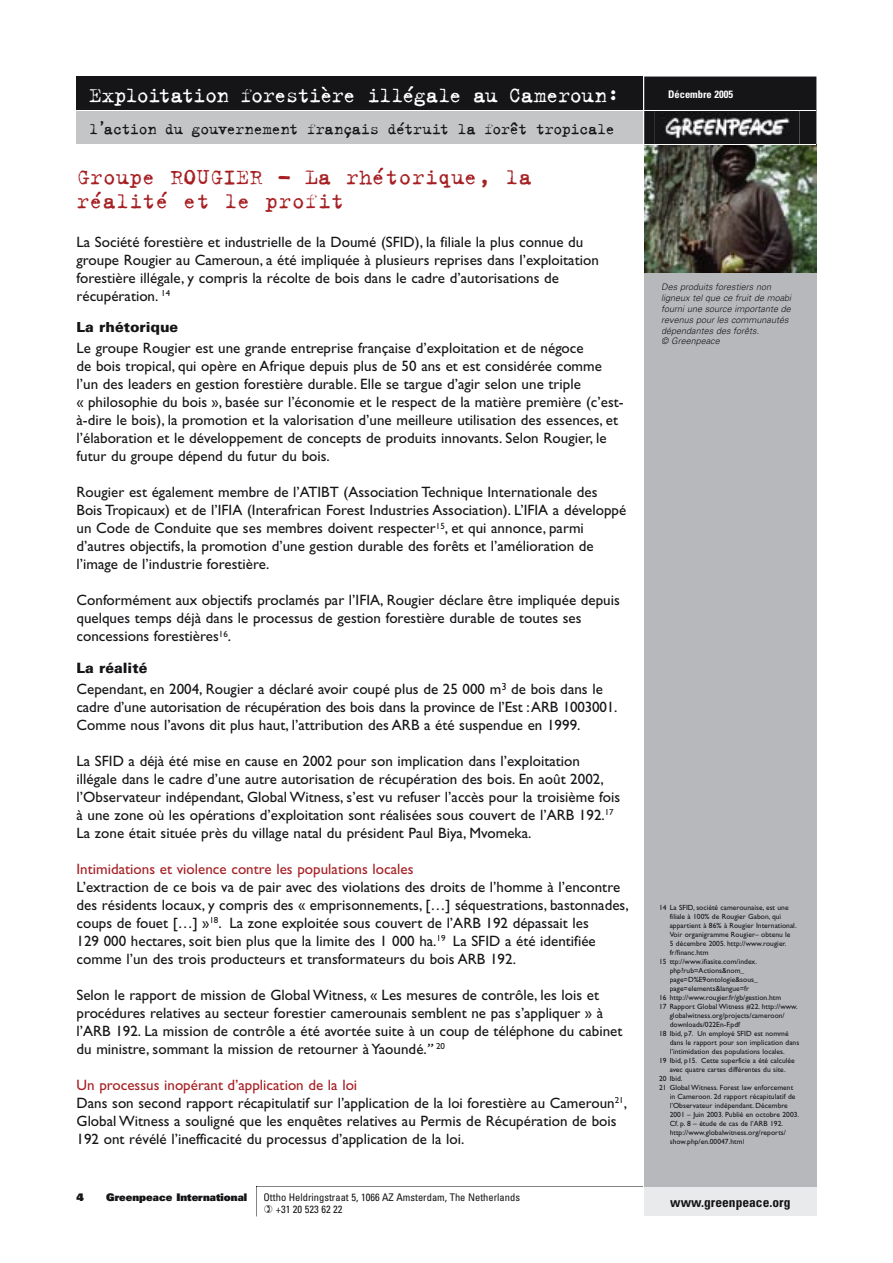
<style>
.page{position:relative;width:893px;height:1263px;background:#fff}
.page>*{position:absolute;margin:0;border:0;box-sizing:border-box;transform-origin:0 0}
.t1{font:24px/24px "Trixie Text";color:#a61f23}
.t2{font:23.25px "Trixie Text";letter-spacing:-.05em;color:#fff}
.t3{font:17.25px "Trixie Text";letter-spacing:-.04em;color:#151518}
.t4{font:15px/18px "Gill Sans";color:#151518}
.t5{font:15px "Gill Sans";color:#a61f23}
.t6{font:900 14.25px "Univers";color:#151518}
.t7{font:700 condensed 13.5px "Univers";color:#151518}
.t8{font:condensed 10.5px/12.5px "Univers";color:#151518}
.t9{font:900 10.5px "Univers";color:#151518}
.t10{font:700 condensed 10.5px "Univers";color:#fff}
.t11{font:italic 300 9px/10.8px "Univers";color:#151518}
.t12{font:7.5px "Gill Sans";letter-spacing:.005em;color:#151518}
.s1{font-style:italic}
.s2{color:#a61f23}
</style>
<div class="page">
<div style="left:644px;top:145px;width:172px;height:1041px;background:#b6b8bb"></div>
<img style="left:644px;top:146px;width:172px;height:126px">
<div style="left:77px;top:111px;width:567px;height:34px;background:#c3c5c7"></div>
<div style="left:77px;top:77px;width:567px;height:34px;background:#151518"></div>
<div style="left:644px;top:77px;width:172px;height:67px;background:#151518"></div>
<img style="left:661px;top:112px;width:132px;height:31px">
<hr style="left:77px;top:145px;width:739px;height:1px;background:#fff">
<hr style="left:77px;top:111px;width:739px;height:1px;background:#fff">
<hr style="left:643px;top:77px;width:1px;height:1141px;background:#fff">
<svg style="left:256px;top:1186px;width:560px;height:30px"></svg>
<h2 class="t2" style="left:89px;top:81px;width:531px">Exploitation forestière illégale au Cameroun:</h2>
<p class="t10" style="left:668px;top:88px;width:66px">Décembre 2005</p>
<p class="t3" style="left:89px;top:119px;width:527px">l’action du gouvernement français détruit la forêt tropicale</p>
<h1 class="t1" style="left:77px;top:165px;width:457px">Groupe ROUGIER – La rhétorique, la réalité et le profit</h1>
<p class="t4" style="left:77px;top:233px;width:524px">La Société forestière et industrielle de la Doumé (SFID), la filiale la plus connue du groupe Rougier au Cameroun, a été impliquée à plusieurs reprises dans l’exploitation forestière illégale, y compris la récolte de bois dans le cadre d’autorisations de récupération. <sup>14</sup></p>
<p class="t6" style="left:77px;top:318px;width:103px">La rhétorique</p>
<p class="t4" style="left:77px;top:339px;width:549px">Le groupe Rougier est une grande entreprise française d’exploitation et de négoce<br>de bois tropical, qui opère en Afrique depuis plus de 50 ans et est considérée comme l’un des leaders en gestion forestière durable. Elle se targue d’agir selon une triple<br>« philosophie du bois », basée sur l’économie et le respect de la matière première (c’est&shy;à-dire le bois), la promotion et la valorisation d’une meilleure utilisation des essences, et l’élaboration et le développement de concepts de produits innovants. Selon Rougier, le futur du groupe dépend du futur du bois.</p>
<p class="t4" style="left:77px;top:483px;width:551px">Rougier est également membre de l’ATIBT (Association Technique Internationale des Bois Tropicaux) et de l’IFIA (Interafrican Forest Industries Association). L’IFIA a développé un Code de Conduite que ses membres doivent respecter<sup>15</sup>, et qui annonce, parmi d’autres objectifs, la promotion d’une gestion durable des forêts et l’amélioration de l’image de l’industrie forestière.</p>
<p class="t4" style="left:77px;top:591px;width:545px">Conformément aux objectifs proclamés par l’IFIA, Rougier déclare être impliquée depuis quelques temps déjà dans le processus de gestion forestière durable de toutes ses concessions forestières<sup>16</sup>.</p>
<p class="t6" style="left:77px;top:659px;width:72px">La réalité</p>
<p class="t4" style="left:77px;top:680px;width:542px">Cependant, en 2004, Rougier a déclaré avoir coupé plus de 25 000 m<sup>3</sup> de bois dans le cadre d’une autorisation de récupération des bois dans la province de l’Est : ARB 1003001.<br>Comme nous l’avons dit plus haut, l’attribution des ARB a été suspendue en 1999.</p>
<p class="t4" style="left:77px;top:752px;width:545px">La SFID a déjà été mise en cause en 2002 pour son implication dans l’exploitation illégale dans le cadre d’une autre autorisation de récupération des bois. En août 2002, l’Observateur indépendant, Global Witness, s’est vu refuser l’accès pour la troisième fois à une zone où les opérations d’exploitation sont réalisées sous couvert de l’ARB 192.<sup>17<br></sup>La zone était située près du village natal du président Paul Biya, Mvomeka.</p>
<p class="t5" style="left:77px;top:860px;width:339px">Intimidations et violence contre les populations locales</p>
<p class="t4" style="left:77px;top:878px;width:554px">L’extraction de ce bois va de pair avec des violations des droits de l’homme à l’encontre des résidents locaux, y compris des « emprisonnements, […] séquestrations, bastonnades, coups de fouet […] »<sup>18</sup>. La zone exploitée sous couvert de l’ARB 192 dépassait les<br>129 000 hectares, soit bien plus que la limite des 1 000 ha.<sup>19</sup> La SFID a été identifiée comme l’un des trois producteurs et transformateurs du bois ARB 192.</p>
<p class="t4" style="left:77px;top:986px;width:547px">Selon le rapport de mission de Global Witness, « Les mesures de contrôle, les lois et procédures relatives au secteur forestier camerounais semblent ne pas s’appliquer » à l’ARB 192. La mission de contrôle a été avortée suite à un coup de téléphone du cabinet du ministre, sommant la mission de retourner à Yaoundé.<span class="s1">”</span> <sup>20</sup></p>
<p class="t4" style="left:77px;top:1076px;width:552px"><span class="s2">Un processus inopérant d’application de la loi<br></span>Dans son second rapport récapitulatif sur l’application de la loi forestière au Cameroun<sup>21</sup>, Global Witness a souligné que les enquêtes relatives au Permis de Récupération de bois 192 ont révélé l’inefficacité du processus d’application de la loi.</p>
<p class="t11" style="left:661px;top:282px;width:132px">Des produits forestiers non ligneux tel que ce fruit de moabi fourni une source importante de revenus pour les communautés dépendantes des forêts.<br>© Greenpeace</p>
<p class="t12" style="left:659px;top:903px;width:131px">14 La SFID, société camerounaise, est une</p>
<p class="t12" style="left:670px;top:912px;width:113px">filiale à 100% de Rougier Gabon, qui</p>
<p class="t12" style="left:670px;top:921px;width:128px">appartient à 86% à Rougier International.</p>
<p class="t12" style="left:670px;top:930px;width:122px">Voir organigramme Rougier– obtenu le</p>
<p class="t12" style="left:670px;top:939px;width:118px">5 décembre 2005. http://www.rougier.</p>
<p class="t12" style="left:670px;top:948px;width:40px">fr/financ.htm</p>
<p class="t12" style="left:659px;top:957px;width:99px">15 ttp://www.ifiasite.com/index.</p>
<p class="t12" style="left:670px;top:966px;width:76px">php?rub=Actions&amp;nom_</p>
<p class="t12" style="left:670px;top:975px;width:90px">page=D%E9ontologie&amp;sous_</p>
<p class="t12" style="left:670px;top:984px;width:81px">page=elements&amp;langue=fr</p>
<p class="t12" style="left:659px;top:993px;width:124px">16 http://www.rougier.fr/gb/gestion.htm</p>
<p class="t12" style="left:659px;top:1002px;width:140px">17 Rapport Global Witness #22. http://www.</p>
<p class="t12" style="left:670px;top:1011px;width:116px">globalwitness.org/projects/cameroon/</p>
<p class="t12" style="left:670px;top:1020px;width:72px">downloads/022En-F.pdf</p>
<p class="t12" style="left:659px;top:1029px;width:131px">18 Ibid, p7. Un employé SFID est nommé</p>
<p class="t12" style="left:670px;top:1038px;width:131px">dans le rapport pour son implication dans</p>
<p class="t12" style="left:670px;top:1047px;width:117px">l’intimidation des populations locales.</p>
<p class="t12" style="left:659px;top:1056px;width:137px">19 Ibid, p15. Cette superficie a été calculée</p>
<p class="t12" style="left:670px;top:1065px;width:117px">avec quatre cartes différentes du site.</p>
<p class="t12" style="left:659px;top:1074px;width:25px">20 Ibid.</p>
<p class="t12" style="left:659px;top:1083px;width:136px">21 Global Witness. Forest law enforcement</p>
<p class="t12" style="left:670px;top:1092px;width:127px">in Cameroon. 2d rapport récapitulatif de</p>
<p class="t12" style="left:670px;top:1101px;width:120px">l’Observateur indépendant. Décembre</p>
<p class="t12" style="left:670px;top:1110px;width:131px">2001 – Juin 2003. Publié en octobre 2003.</p>
<p class="t12" style="left:670px;top:1119px;width:115px">Cf. p. 8 – étude de cas de l’ARB 192.</p>
<p class="t12" style="left:670px;top:1128px;width:118px">http://www.globalwitness.org/reports/</p>
<p class="t12" style="left:670px;top:1137px;width:76px">show.php/en.00047.html</p>
<p class="t9" style="left:77px;top:1190px;width:9px">4</p>
<p class="t9" style="left:106px;top:1190px;width:143px">Greenpeace International</p>
<p class="t8" style="left:276px;top:1191px;width:246px;text-indent:-12px">Ottho Heldringstraat 5, 1066 AZ Amsterdam, The Netherlands +31 20 523 62 22</p>
<p class="t7" style="left:670px;top:1193px;width:122px">www.greenpeace.org</p>
</div>
